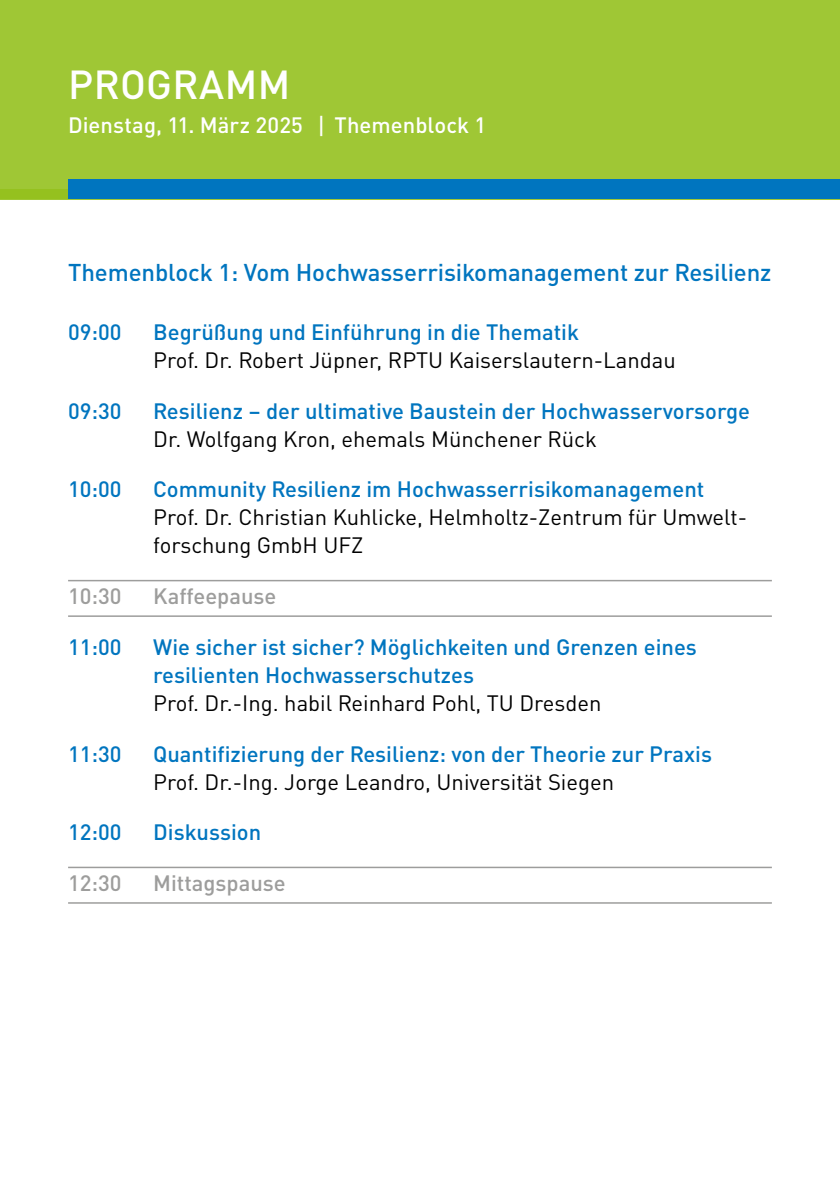
<style>
.page{position:relative;width:840px;height:1191px;background:#fff}
.page>*{position:absolute;margin:0;border:0;box-sizing:border-box;transform-origin:0 0}
.t1{font:500 40px "DINOT";letter-spacing:.01em;color:#fff}
.t2{font:500 24px "DINOT";letter-spacing:-.005em;color:#0075bf}
.t3{font:500 22px/28px "DINOT";color:#0075bf}
.t4{font:22px/28px "DINOT";color:#000}
.t5{font:500 22px "DINOT";color:#9d9d9c}
.t6{font:500 22px "DINOT";letter-spacing:.005em;color:#fff}
</style>
<div class="page">
<div style="left:0;top:0;width:839px;height:199px;background:#9fc735"></div>
<hr style="left:68px;top:580px;width:703px;height:1px;background:#9d9d9c">
<hr style="left:68px;top:615px;width:703px;height:2px;background:#9d9d9c">
<hr style="left:68px;top:866px;width:703px;height:2px;background:#9d9d9c">
<hr style="left:68px;top:902px;width:703px;height:1px;background:#9d9d9c">
<div style="left:0;top:189px;width:68px;height:10px;background:#95c11f"></div>
<div style="left:68px;top:180px;width:771px;height:19px;background:#0075bf"></div>
<h1 class="t1" style="left:68px;top:53px;width:223px">PROGRAMM</h1>
<p class="t6" style="left:68px;top:108px;width:236px">Dienstag, 11. März 2025</p>
<p class="t6" style="left:334px;top:108px;width:153px">Themenblock 1</p>
<p class="t2" style="left:68px;top:253px;width:704px">Themenblock 1: Vom Hochwasserrisikomanagement zur Resilienz</p>
<p class="t3" style="left:68px;top:316px;width:55px">09:00</p>
<p class="t3" style="left:153px;top:316px;width:427px">Begrüßung und Einführung in die Thematik</p>
<p class="t4" style="left:153px;top:344px;width:524px">Prof. Dr. Robert Jüpner, RPTU Kaiserslautern-Landau</p>
<p class="t3" style="left:68px;top:395px;width:55px">09:30</p>
<p class="t3" style="left:153px;top:395px;width:598px">Resilienz – der ultimative Baustein der Hochwasservorsorge</p>
<p class="t4" style="left:153px;top:423px;width:445px">Dr. Wolfgang Kron, ehemals Münchener Rück</p>
<p class="t3" style="left:68px;top:474px;width:55px">10:00</p>
<p class="t3" style="left:153px;top:474px;width:552px">Community Resilienz im Hochwasserrisikomanagement</p>
<p class="t4" style="left:153px;top:502px;width:595px">Prof. Dr. Christian Kuhlicke, Helmholtz-Zentrum für Umwelt&shy;forschung GmbH UFZ</p>
<p class="t5" style="left:68px;top:579px;width:55px">10:30</p>
<p class="t5" style="left:153px;top:579px;width:125px">Kaffeepause</p>
<p class="t3" style="left:68px;top:631px;width:55px">11:00</p>
<p class="t3" style="left:153px;top:631px;width:545px">Wie sicher ist sicher? Möglichkeiten und Grenzen eines resilienten Hochwasserschutzes</p>
<p class="t4" style="left:153px;top:687px;width:449px">Prof. Dr.-Ing. habil Reinhard Pohl, TU Dresden</p>
<p class="t3" style="left:68px;top:738px;width:55px">11:30</p>
<p class="t3" style="left:153px;top:738px;width:560px">Quantifizierung der Resilienz: von der Theorie zur Praxis</p>
<p class="t4" style="left:153px;top:766px;width:462px">Prof. Dr.-Ing. Jorge Leandro, Universität Siegen</p>
<p class="t3" style="left:68px;top:817px;width:55px">12:00</p>
<p class="t3" style="left:153px;top:817px;width:109px">Diskussion</p>
<p class="t5" style="left:68px;top:866px;width:55px">12:30</p>
<p class="t5" style="left:153px;top:866px;width:134px">Mittagspause</p>
</div>
